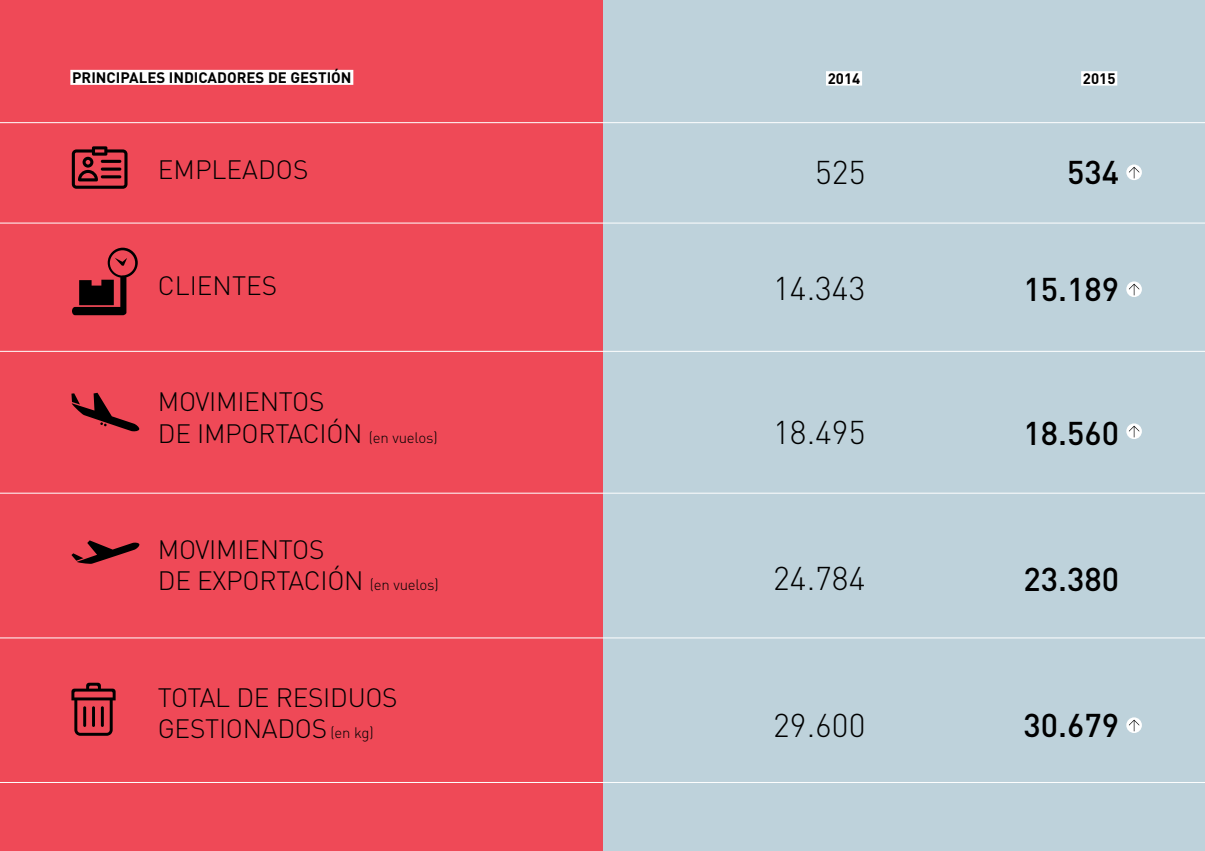
<style>
.page{position:relative;width:1205px;height:851px;background:#fff}
.page>*{position:absolute;margin:0;border:0;box-sizing:border-box;transform-origin:0 0}
.t1{font:300 32.5px "DIN";color:#000}
.t2{font:500 32.5px "DIN";color:#000}
.t3{font:300 26.25px/31.2px "DIN";letter-spacing:-.01em;color:#000}
.t4{font:700 15px "DIN";color:#000}
.s1{font-size:15px}
</style>
<div class="page">
<div style="left:602px;top:0;width:603px;height:850px;background:#bed2db"></div>
<div style="left:826px;top:71px;width:36px;height:15px;background:#fff"></div>
<div style="left:1081px;top:71px;width:36px;height:15px;background:#fff"></div>
<svg style="left:1126px;top:164px;width:16px;height:16px"></svg>
<svg style="left:1129px;top:167px;width:10px;height:11px"></svg>
<svg style="left:1126px;top:281px;width:16px;height:16px"></svg>
<svg style="left:1129px;top:283px;width:10px;height:12px"></svg>
<svg style="left:1126px;top:423px;width:16px;height:16px"></svg>
<svg style="left:1129px;top:425px;width:10px;height:12px"></svg>
<svg style="left:1126px;top:717px;width:16px;height:16px"></svg>
<svg style="left:1129px;top:719px;width:10px;height:12px"></svg>
<div style="left:0;top:0;width:602px;height:850px;background:#ef4957"></div>
<div style="left:70px;top:70px;width:283px;height:15px;background:#fff"></div>
<hr style="left:0;top:122px;width:1205px;height:1px;background:#fff">
<hr style="left:0;top:223px;width:1205px;height:1px;background:#fff">
<hr style="left:0;top:351px;width:1205px;height:1px;background:#fff">
<hr style="left:0;top:493px;width:1205px;height:1px;background:#fff">
<hr style="left:0;top:637px;width:1205px;height:1px;background:#fff">
<hr style="left:0;top:782px;width:1205px;height:1px;background:#fff">
<svg style="left:72px;top:146px;width:56px;height:43px"></svg>
<svg style="left:72px;top:248px;width:66px;height:67px"></svg>
<svg style="left:71px;top:392px;width:69px;height:39px"></svg>
<svg style="left:71px;top:540px;width:69px;height:24px"></svg>
<svg style="left:71px;top:682px;width:45px;height:53px"></svg>
<p class="t4" style="left:72px;top:67px;width:281px">PRINCIPALES INDICADORES DE GESTIÓN</p>
<p class="t4" style="left:828px;top:69px;width:34px">2014</p>
<p class="t4" style="left:1083px;top:69px;width:34px">2015</p>
<p class="t3" style="left:158px;top:153px;width:152px">EMPLEADOS</p>
<p class="t3" style="left:158px;top:270px;width:121px">CLIENTES</p>
<p class="t3" style="left:158px;top:386px;width:281px">MOVIMIENTOS<br>DE IMPORTACIÓN <span class="s1">(en vuelos)</span></p>
<p class="t3" style="left:158px;top:533px;width:282px">MOVIMIENTOS<br>DE EXPORTACIÓN <span class="s1">(en vuelos)</span></p>
<p class="t3" style="left:158px;top:681px;width:241px">TOTAL DE RESIDUOS<br>GESTIONADOS <span class="s1">(en kg)</span></p>
<p class="t1" style="left:815px;top:152px;width:52px">525</p>
<p class="t2" style="left:1067px;top:152px;width:53px">534</p>
<p class="t1" style="left:773px;top:268px;width:94px">14.343</p>
<p class="t2" style="left:1023px;top:268px;width:97px">15.189</p>
<p class="t1" style="left:773px;top:412px;width:94px">18.495</p>
<p class="t2" style="left:1023px;top:412px;width:97px">18.560</p>
<p class="t1" style="left:773px;top:558px;width:94px">24.784</p>
<p class="t2" style="left:1023px;top:558px;width:97px">23.380</p>
<p class="t1" style="left:773px;top:704px;width:94px">29.600</p>
<p class="t2" style="left:1023px;top:704px;width:97px">30.679</p>
</div>
